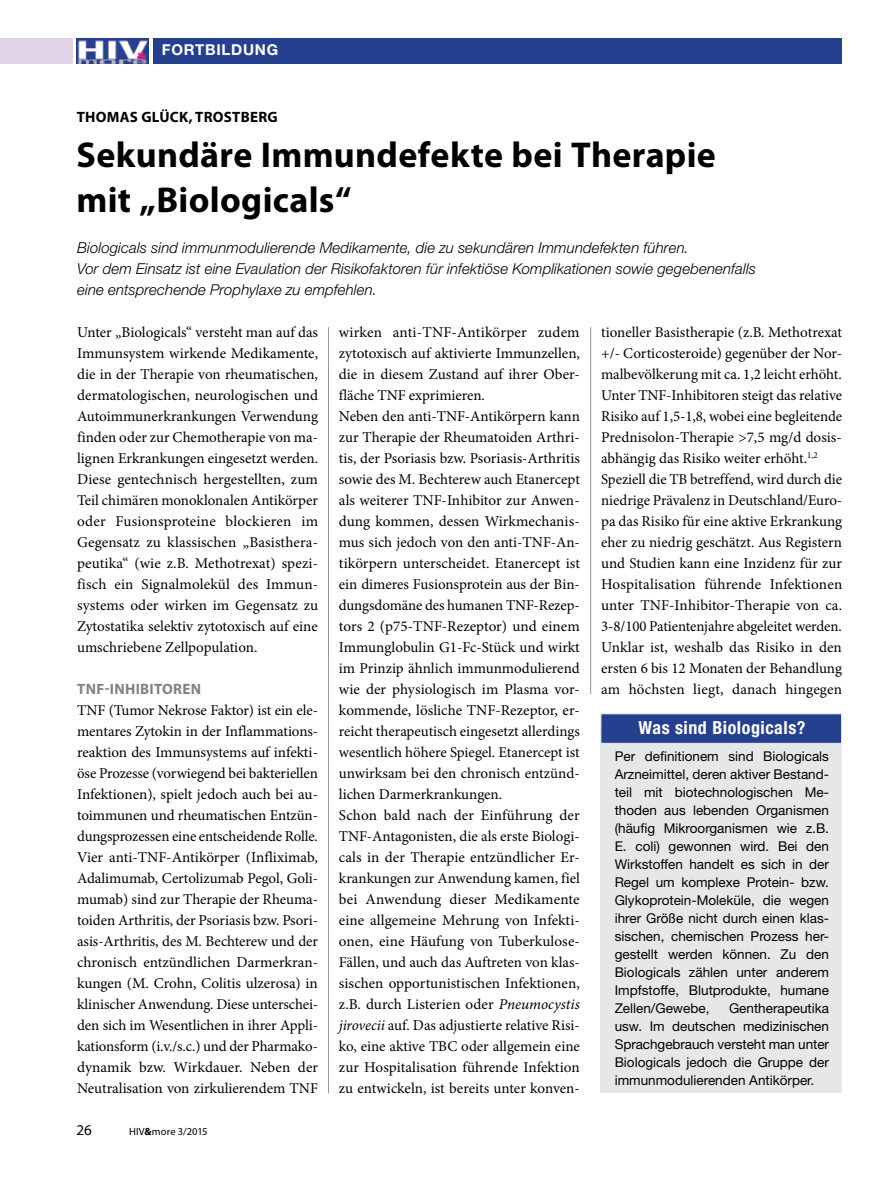
<style>
.page{position:relative;width:893px;height:1191px;background:#fff}
.page>*{position:absolute;margin:0;border:0;box-sizing:border-box;transform-origin:0 0}
.t1{font:700 36px/45px "Myriad Pro";letter-spacing:.01em;color:#000}
.t2{font:700 condensed 18px "Helvetica Neue";letter-spacing:.03em;color:#fff}
.t3{font:15px/21px "Minion Pro";color:#000;text-align:justify}
.t4{font:italic 300 15px/21px "Helvetica Neue";letter-spacing:.005em;color:#000}
.t5{font:700 15px "Myriad Pro";letter-spacing:.02em;color:#000}
.t6{font:700 15px "Myriad Pro";letter-spacing:.02em;color:#808285}
.t7{font:700 15px "Helvetica Neue";color:#fff}
.t8{font:15px "Myriad Pro";color:#000}
.t9{font:13.5px/18px "Helvetica Neue";color:#000;text-align:justify}
.t10{font:10.5px "Myriad Pro";letter-spacing:.01em;color:#000}
.s1{font-weight:700}
.s2{font-style:italic}
</style>
<div class="page">
<div style="left:153px;top:39px;width:689px;height:25px;background:#25408f"></div>
<div style="left:0;top:39px;width:72px;height:25px;background:#e1d4e9"></div>
<img style="left:77px;top:39px;width:72px;height:25px">
<hr style="left:328px;top:368px;width:1px;height:725px;background:#939598">
<hr style="left:328px;top:327px;width:1px;height:325px;background:#939598">
<hr style="left:590px;top:327px;width:1px;height:367px;background:#939598">
<div style="left:600px;top:727px;width:242px;height:366px;background:#e6e7e8"></div>
<div style="left:600px;top:713px;width:242px;height:30px;background:#25408f;border:1px solid #e7ebef"></div>
<p class="t7" style="left:162px;top:40px;width:118px">FORTBILDUNG</p>
<p class="t5" style="left:77px;top:107px;width:201px">Thomas Glück, Trostberg</p>
<h1 class="t1" style="left:77px;top:131px;width:641px">Sekundäre Immundefekte bei Therapie mit „Biologicals“</h1>
<p class="t4" style="left:77px;top:237px;width:680px">Biologicals sind immunmodulierende Medikamente, die zu sekundären Immundefekten führen.<br>Vor dem Einsatz ist eine Evaulation der Risikofaktoren für infektiöse Komplikationen sowie gegebenenfalls eine entsprechende Prophylaxe zu empfehlen.</p>
<p class="t3" style="left:77px;top:322px;width:243px">Unter „Biologicals“ versteht man auf das Immunsystem wirkende Medikamente, die in der Therapie von rheumatischen, dermatologischen, neurologischen und Autoimmunerkrankungen Verwendung finden oder zur Chemotherapie von ma&shy;lignen Erkrankungen eingesetzt werden.<br>Diese gentechnisch hergestellten, zum Teil chimären monoklonalen Antikörper oder Fusionsproteine blockieren im Gegensatz zu klassischen „Basisthera&shy;peutika“ (wie z.B. Methotrexat) spezi&shy;fisch ein Signalmolekül des Immun&shy;systems oder wirken im Gegensatz zu Zytostatika selektiv zytotoxisch auf eine umschriebene Zellpopulation.</p>
<p class="t6" style="left:77px;top:679px;width:123px">TNF-Inhibitoren</p>
<p class="t3" style="left:77px;top:700px;width:243px">TNF (Tumor Nekrose Faktor) ist ein ele&shy;mentares Zytokin in der Inflammations&shy;reaktion des Immunsystems auf infekti&shy;öse Prozesse (vorwiegend bei bakteriellen Infektionen), spielt jedoch auch bei au&shy;toimmunen und rheumatischen Entzün&shy;dungsprozessen eine entscheidende Rolle.<br>Vier anti-TNF-Antikörper (Infliximab, Adalimumab, Certolizumab Pegol, Goli&shy;mumab) sind zur Therapie der Rheuma&shy;toiden Arthritis, der Psoriasis bzw. Psori&shy;asis-Arthritis, des M. Bechterew und der chronisch entzündlichen Darmerkran&shy;kungen (M. Crohn, Colitis ulzerosa) in klinischer Anwendung. Diese unterschei&shy;den sich im Wesentlichen in ihrer Appli&shy;kationsform (i.v./s.c.) und der Pharmako&shy;dynamik bzw. Wirkdauer. Neben der Neutralisation von zirkulierendem TNF</p>
<p class="t8" style="left:77px;top:1120px;width:17px">26</p>
<p class="t10" style="left:129px;top:1125px;width:80px">HIV<span class="s1">&amp;</span>more 3/2015</p>
<p class="t3" style="left:339px;top:322px;width:243px;text-align:left">wirken anti-TNF-Antikörper zudem zytotoxisch auf aktivierte Immunzellen, die in diesem Zustand auf ihrer Ober&shy;fläche TNF exprimieren.<br>Neben den anti-TNF-Antikörpern kann zur Therapie der Rheumatoiden Arthri&shy;tis, der Psoriasis bzw. Psoriasis-Arthritis sowie des M. Bechterew auch Etanercept als weiterer TNF-Inhibitor zur Anwen&shy;dung kommen, dessen Wirkmechanis&shy;mus sich jedoch von den anti-TNF-An&shy;tikörpern unterscheidet. Etanercept ist ein dimeres Fusionsprotein aus der Bin&shy;dungsdomäne des humanen TNF-Rezep&shy;tors 2 (p75-TNF-Rezeptor) und einem Immunglobulin G1-Fc-Stück und wirkt im Prinzip ähnlich immunmodulierend wie der physiologisch im Plasma vor&shy;kommende, lösliche TNF-Rezeptor, er&shy;reicht therapeutisch eingesetzt allerdings wesentlich höhere Spiegel. Etanercept ist unwirksam bei den chronisch entzünd&shy;lichen Darmerkrankungen.<br>Schon bald nach der Einführung der TNF-Antagonisten, die als erste Biologi&shy;cals in der Therapie entzündlicher Er&shy;krankungen zur Anwendung kamen, fiel bei Anwendung dieser Medikamente eine allgemeine Mehrung von Infekti&shy;onen, eine Häufung von Tuberkulose-Fällen, und auch das Auftreten von klas&shy;sischen opportunistischen Infektionen, z.B. durch Listerien oder <span class="s2">Pneumocystis jirovecii</span> auf. Das adjustierte relative Risi&shy;ko, eine aktive TBC oder allgemein eine zur Hospitalisation führende Infektion zu entwickeln, ist bereits unter konven-</p>
<p class="t3" style="left:601px;top:322px;width:243px;text-align:left">tioneller Basistherapie (z.B. Methotrexat +/- Corticosteroide) gegenüber der Nor&shy;malbevölkerung mit ca. 1,2 leicht erhöht.<br>Unter TNF-Inhibitoren steigt das relative Risiko auf 1,5-1,8, wobei eine begleitende Prednisolon-Therapie &gt;7,5 mg/d dosis&shy;abhängig das Risiko weiter erhöht.<sup>1,2<br></sup>Speziell die TB betreffend, wird durch die niedrige Prävalenz in Deutschland/Euro&shy;pa das Risiko für eine aktive Erkrankung eher zu niedrig geschätzt. Aus Registern und Studien kann eine Inzidenz für zur Hospitalisation führende Infektionen unter TNF-Inhibitor-Therapie von ca.<br>3-8/100 Patientenjahre abgeleitet werden.<br>Unklar ist, weshalb das Risiko in den ersten 6 bis 12 Monaten der Behandlung am höchsten liegt, danach hingegen</p>
<p class="t2" style="left:639px;top:717px;width:168px">Was sind Biologicals?</p>
<p class="t9" style="left:615px;top:747px;width:216px">Per definitionem sind Biologicals Arzneimittel, deren aktiver Bestand&shy;teil mit biotechnologischen Me&shy;thoden aus lebenden Organismen (häufig Mikroorganismen wie z.B.<br>E. coli) gewonnen wird. Bei den Wirkstoffen handelt es sich in der Regel um komplexe Protein- bzw.<br>Glykoprotein-Moleküle, die wegen ihrer Größe nicht durch einen klas&shy;sischen, chemischen Prozess her&shy;gestellt werden können. Zu den Biologicals zählen unter anderem Impfstoffe, Blutprodukte, humane Zellen/Gewebe,</p>
<p class="t9" style="left:615px;top:999px;width:216px;text-indent:114px">Gentherapeutika usw. Im deutschen medizinischen Sprachgebrauch versteht man unter Biologicals jedoch die Gruppe der immunmodulierenden Antikörper.</p>
</div>
